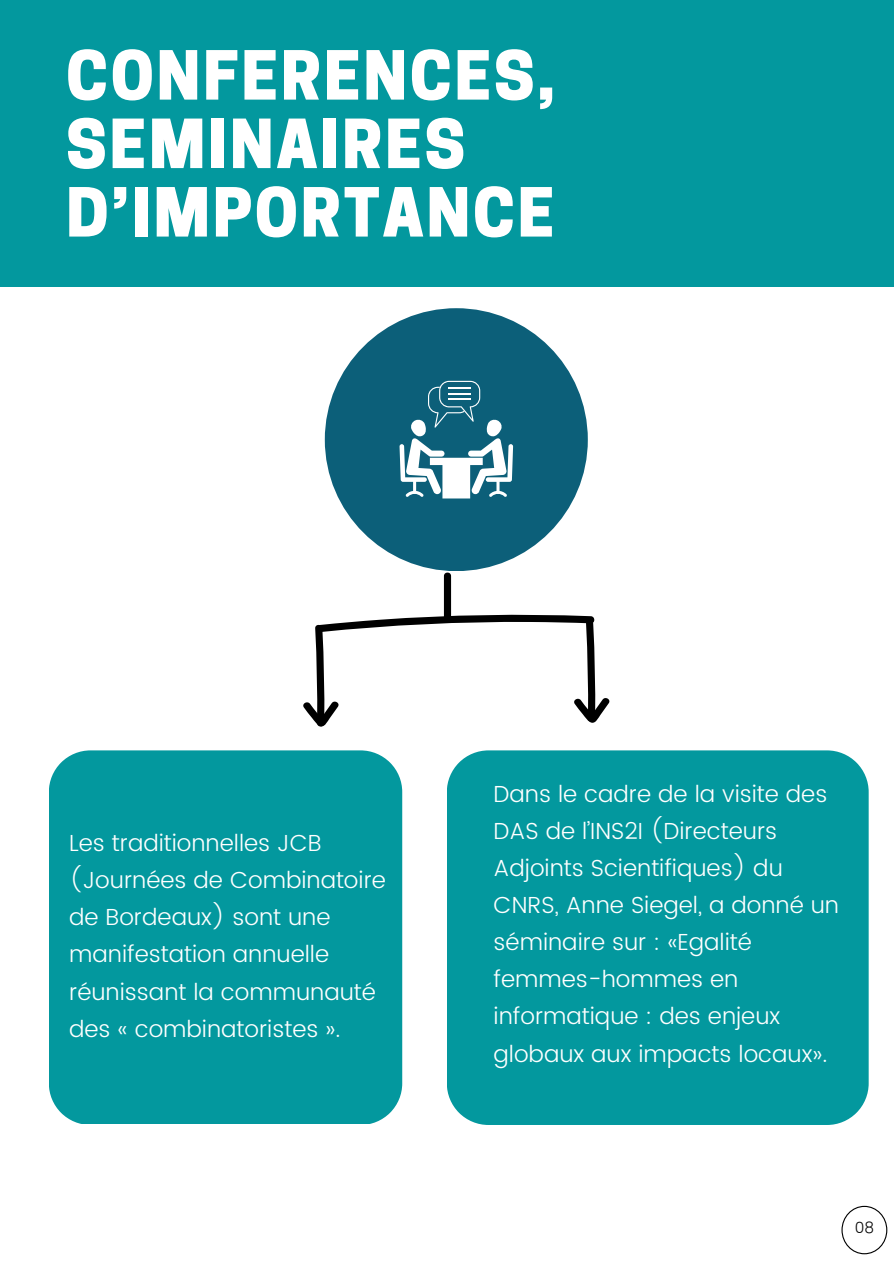
<style>
.page{position:relative;width:894px;height:1264px;background:#fff}
.page>*{position:absolute;margin:0;border:0;box-sizing:border-box;transform-origin:0 0}
.t1{font:800 63.45px/68.4px "Cooper Hewitt";letter-spacing:.04em;color:#fff}
.t2{font:300 23.25px/37.2px "Poppins";color:#fff}
.t3{font:300 15.3px "Poppins";color:#000}
</style>
<div class="page">
<div style="left:0;top:0;width:893px;height:286px;background:#03989e"></div>
<div style="left:325px;top:308px;width:262px;height:263px;background:#0c5f79;border-radius:50%"></div>
<svg style="left:399px;top:381px;width:114px;height:117px"></svg>
<svg style="left:303px;top:572px;width:307px;height:155px"></svg>
<div style="left:49px;top:750px;width:353px;height:374px;background:#03989e"></div>
<div style="left:447px;top:750px;width:421px;height:374px;background:#03989e"></div>
<svg style="left:841px;top:1205px;width:46px;height:49px"></svg>
<p class="t1" style="left:66px;top:50px;width:490px">CONFERENCES,<br>SEMINAIRES<br>D’IMPORTANCE</p>
<h1 class="t2" style="left:69px;top:824px;width:318px">Les traditionnelles JCB (Journées de Combinatoire de Bordeaux) sont une manifestation annuelle réunissant la communauté des « combinatoristes ».</h1>
<p class="t2" style="left:493px;top:775px;width:347px">Dans le cadre de la visite des<br>DAS de l’INS2I (Directeurs<br>Adjoints Scientifiques) du<br>CNRS, Anne Siegel, a donné un séminaire sur : «Egalité femmes-hommes en informatique : des enjeux globaux aux impacts locaux».</p>
<p class="t3" style="left:854px;top:1218px;width:21px">08</p>
</div>
